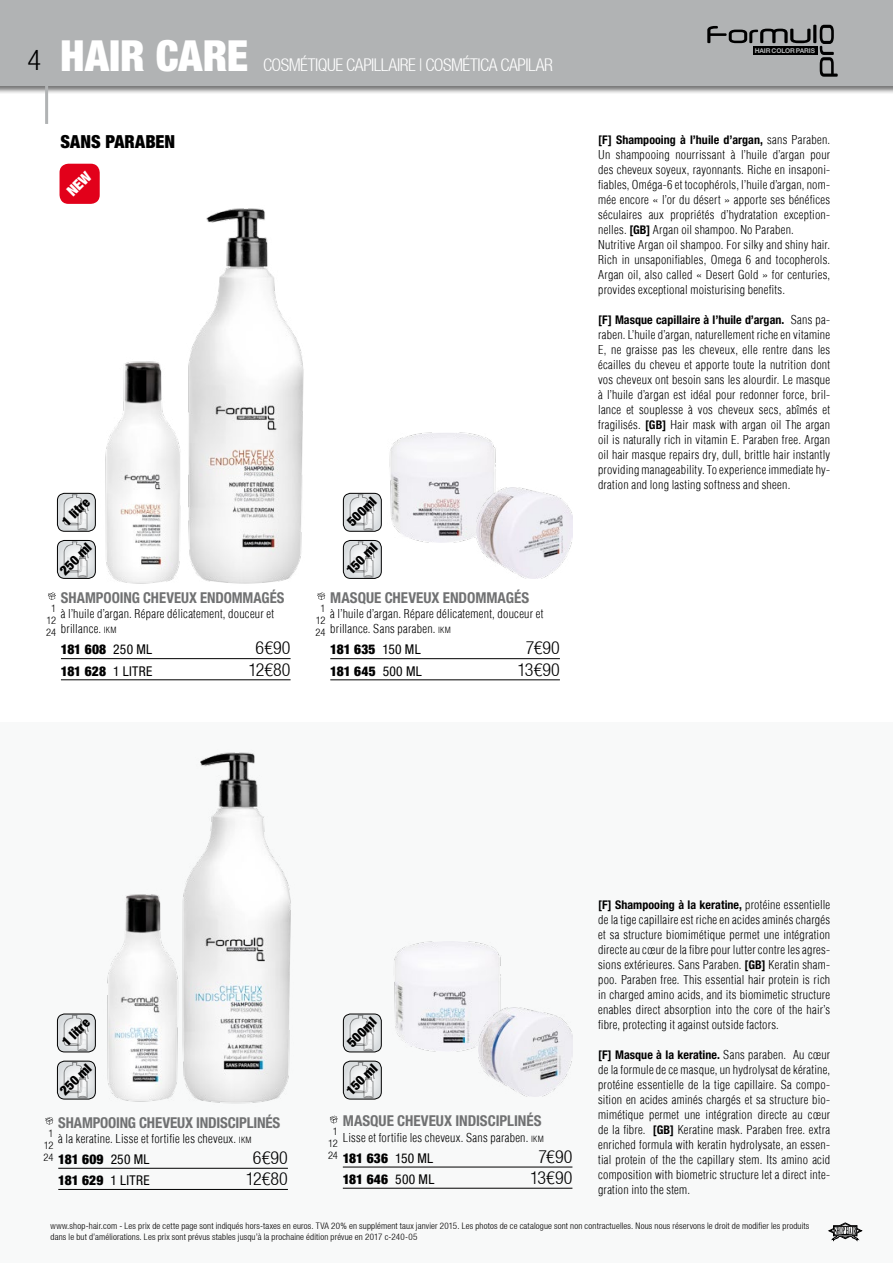
<style>
.page{position:relative;width:893px;height:1263px;background:#fff}
.page>*{position:absolute;margin:0;border:0;box-sizing:border-box;transform-origin:0 0}
.t1{font:900 condensed 42.9px "Helvetica Neue LT Std";color:#fff}
.t2{font:300 condensed 18px "Helvetica Neue LT";letter-spacing:.005em;color:#000}
.t3{font:900 condensed 18px "Helvetica Neue LT Std";letter-spacing:.005em;color:#000}
.t4{font:300 condensed 17.55px "Helvetica Neue LT";letter-spacing:-.025em;color:#fff}
.t5{font:700 condensed 15px "Helvetica Neue LT Std";letter-spacing:-.005em;color:#707172}
.t6{font:900 condensed 13.5px "Helvetica Neue LT Std";color:#000}
.t7{font:900 condensed 13.35px "Helvetica Neue LT Std";color:#000}
.t8{font:300 condensed 12px/15px "Helvetica LT";letter-spacing:.02em;color:#000}
.t9{font:700 condensed 12px "Helvetica Neue LT Std";letter-spacing:.005em;color:#000}
.t10{font:300 condensed 10.5px/12px "Helvetica Neue LT";letter-spacing:-.025em;color:#000;text-align:center}
.t11{font:300 condensed 9px/11.2px "Helvetica Neue LT";letter-spacing:.02em;color:#000}
.t12{font:700 6.6px "Helvetica Neue LT Std";letter-spacing:-.02em;color:#fff}
.s1{font-family:"Helvetica Neue LT";font-weight:300;font-size:28.5px;color:#000}
.s2{font-size:8.4px}
.s3{font-weight:400}
.s4{font-family:"Helvetica LT";font-weight:300}
.s5{font-family:"Helvetica Neue LT Std";font-weight:700}
</style>
<div class="page">
<div style="left:0;top:0;width:893px;height:94px;background:#000;opacity:.54"></div>
<div style="left:0;top:0;width:893px;height:86px;background:#b1b3b4"></div>
<hr style="left:45px;top:77px;width:3px;height:47px;background:#b1b3b4">
<svg style="left:707px;top:25px;width:131px;height:52px"></svg>
<div style="left:753px;top:47px;width:64px;height:8px;background:#000"></div>
<div style="left:0;top:723px;width:893px;height:540px;background:#f8f9f9"></div>
<img style="left:95px;top:200px;width:209px;height:384px">
<hr style="left:61px;top:658px;width:230px;height:1px;background:#000">
<hr style="left:61px;top:679px;width:230px;height:1px;background:#000">
<svg style="left:48px;top:592px;width:8px;height:8px"></svg>
<img style="left:394px;top:941px;width:107px;height:111px">
<img style="left:478px;top:1007px;width:94px;height:89px">
<hr style="left:343px;top:1167px;width:229px;height:1px;background:#000">
<hr style="left:343px;top:1188px;width:229px;height:1px;background:#000">
<svg style="left:330px;top:1116px;width:8px;height:7px"></svg>
<img style="left:389px;top:432px;width:107px;height:111px">
<img style="left:476px;top:487px;width:96px;height:91px">
<hr style="left:330px;top:658px;width:230px;height:1px;background:#000">
<hr style="left:330px;top:679px;width:230px;height:1px;background:#000">
<svg style="left:317px;top:592px;width:8px;height:8px"></svg>
<img style="left:107px;top:752px;width:184px;height:352px">
<hr style="left:58px;top:1168px;width:230px;height:1px;background:#000">
<hr style="left:58px;top:1189px;width:230px;height:1px;background:#000">
<svg style="left:45px;top:1117px;width:8px;height:7px"></svg>
<div style="left:57px;top:540px;width:39px;height:39px;border:1px solid #000;border-radius:7px"></div>
<svg style="left:57px;top:540px;width:38px;height:38px"></svg>
<div style="left:57px;top:493px;width:39px;height:39px;border:1px solid #000;border-radius:7px"></div>
<svg style="left:57px;top:493px;width:38px;height:38px"></svg>
<div style="left:343px;top:493px;width:39px;height:39px;border:1px solid #000;border-radius:7px"></div>
<svg style="left:343px;top:493px;width:38px;height:38px"></svg>
<div style="left:343px;top:540px;width:39px;height:39px;border:1px solid #000;border-radius:7px"></div>
<svg style="left:343px;top:540px;width:38px;height:38px"></svg>
<div style="left:57px;top:1061px;width:39px;height:38px;border:1px solid #000;border-radius:7px"></div>
<svg style="left:57px;top:1061px;width:38px;height:38px"></svg>
<div style="left:57px;top:1014px;width:39px;height:38px;border:1px solid #000;border-radius:7px"></div>
<svg style="left:57px;top:1014px;width:38px;height:38px"></svg>
<div style="left:343px;top:1014px;width:39px;height:38px;border:1px solid #000;border-radius:7px"></div>
<svg style="left:343px;top:1014px;width:38px;height:38px"></svg>
<div style="left:343px;top:1061px;width:39px;height:38px;border:1px solid #000;border-radius:7px"></div>
<svg style="left:343px;top:1061px;width:38px;height:38px"></svg>
<div style="left:60px;top:164px;width:40px;height:40px;background:#e2001a;border-radius:9px"></div>
<h1 class="t1" style="left:28px;top:29px;width:222px"><span class="s1">4</span> HAIR CARE</h1>
<h3 class="t4" style="left:263px;top:55px;width:291px">cosmétique capillaire | cosmética capilar</h3>
<h2 class="t3" style="left:61px;top:130px;width:115px">SANS PARABEN</h2>
<p class="t7" style="left:58px;top:517px;width:35px;rotate:-45deg">1 LI TRE</p>
<p class="t7" style="left:343px;top:518px;width:39px;rotate:-45deg">500ML</p>
<p class="t7" style="left:343px;top:566px;width:42px;rotate:-45deg">150 ML</p>
<p class="t7" style="left:56px;top:566px;width:43px;rotate:-45deg">250 ML</p>
<p class="t5" style="left:61px;top:589px;width:224px">SHAMPOOING CHEVEUX ENDOMMAGÉS</p>
<p class="t8" style="left:61px;top:606px;width:215px">à l’huile d’argan. Répare délicatement, douceur et brillance. <span class="s2">IKM</span></p>
<p class="t6" style="left:61px;top:641px;width:93px">181 608 <span class="s3">250 ML</span></p>
<h2 class="t2" style="left:255px;top:638px;width:37px">6€90</h2>
<p class="t6" style="left:61px;top:662px;width:93px">181 628 <span class="s3">1 LITRE</span></p>
<h2 class="t2" style="left:248px;top:659px;width:44px">12€80</h2>
<p class="t10" style="left:46px;top:602px;width:11px">1<br>12<br>24</p>
<p class="t5" style="left:330px;top:589px;width:199px">MASQUE CH EVEUX ENDOMMAGÉS</p>
<p class="t8" style="left:330px;top:606px;width:215px">à l’huile d’argan. Répare délicatement, douceur et brillance. Sans paraben. <span class="s2">IKM</span></p>
<p class="t6" style="left:330px;top:641px;width:92px">181 635 <span class="s3">150 ML</span></p>
<h2 class="t2" style="left:526px;top:638px;width:35px">7€90</h2>
<p class="t6" style="left:330px;top:662px;width:93px">181 645 <span class="s3">500 ML</span></p>
<h2 class="t2" style="left:517px;top:659px;width:44px">13€90</h2>
<p class="t10" style="left:315px;top:602px;width:11px">1<br>12<br>24</p>
<p class="t12" style="left:755px;top:47px;width:62px">HAIR COLOR PARIS</p>
<p class="t9" style="left:598px;top:132px;width:234px">[F] SHAMPOOING À L’HUILE D’ARGAN, <span class="s4">sans Paraben.</span></p>
<p class="t8" style="left:598px;top:147px;width:234px">Un shampooing nourrissant à l’huile d’argan pour des cheveux soyeux, rayonnants. Riche en insaponi&shy;fiables, Oméga-6 et tocophérols, l’huile d’argan, nom&shy;mée encore « l’or du désert » apporte ses bénéfices séculaires aux propriétés d’hydratation exception&shy;nelles. <span class="s5">[GB]</span> Argan oil shampoo. No Paraben.<br>Nutritive Argan oil shampoo. For silky and shiny hair.<br>Rich in unsaponifiables, Omega 6 and tocopherols.<br>Argan oil, also called « Desert Gold » for centuries, provides exceptional moisturising benefits.</p>
<p class="t9" style="left:598px;top:312px;width:234px">[F] MASQUE CAPILLAIRE À L’HUILE D’ARGAN. <span class="s4">Sans pa-</span></p>
<p class="t8" style="left:598px;top:327px;width:234px;text-align:justify">raben. L’huile d’argan, naturellement riche en vitamine E, ne graisse pas les cheveux, elle rentre dans les écailles du cheveu et apporte toute la nutrition dont vos cheveux ont besoin sans les alourdir. Le masque à l’huile d’argan est idéal pour redonner force, bril&shy;lance et souplesse à vos cheveux secs, abîmés et fragilisés. <span class="s5">[GB]</span> Hair mask with argan oil The argan oil is naturally rich in vitamin E. Paraben free. Argan oil hair masque repairs dry, dull, brittle hair instantly providing manageability. To experience immediate hy&shy;dration and long lasting softness and sheen.</p>
<p class="t7" style="left:58px;top:1038px;width:35px;rotate:-45deg">1 LI TRE</p>
<p class="t7" style="left:343px;top:1039px;width:39px;rotate:-45deg">500ML</p>
<p class="t7" style="left:343px;top:1087px;width:42px;rotate:-45deg">150 ML</p>
<p class="t7" style="left:56px;top:1087px;width:43px;rotate:-45deg">250 ML</p>
<p class="t5" style="left:58px;top:1113px;width:222px">SHAMPOOING CHEVEUX INDISCIPLINÉS</p>
<p class="t8" style="left:58px;top:1131px;width:195px">à la keratine. Lisse et fortifie les cheveux. <span class="s2">IKM</span></p>
<p class="t6" style="left:58px;top:1151px;width:93px">181 609 <span class="s3">250 ML</span></p>
<h2 class="t2" style="left:253px;top:1147px;width:37px">6€90</h2>
<p class="t6" style="left:58px;top:1172px;width:93px">181 629 <span class="s3">1 LITRE</span></p>
<h2 class="t2" style="left:246px;top:1168px;width:44px">12€80</h2>
<p class="t10" style="left:43px;top:1127px;width:11px">1<br>12<br>24</p>
<p class="t5" style="left:343px;top:1112px;width:199px">MASQUE CHEVEUX INDISCIPLINÉS</p>
<p class="t8" style="left:343px;top:1130px;width:202px">Lisse et fortifie les cheveux. Sans paraben. <span class="s2">IKM</span></p>
<p class="t6" style="left:343px;top:1150px;width:92px">181 636 <span class="s3">150 ML</span></p>
<h2 class="t2" style="left:538px;top:1146px;width:35px">7€90</h2>
<p class="t6" style="left:343px;top:1171px;width:93px">181 646 <span class="s3">500 ML</span></p>
<h2 class="t2" style="left:530px;top:1167px;width:44px">13€90</h2>
<p class="t10" style="left:328px;top:1125px;width:11px">1<br>12<br>24</p>
<p class="t9" style="left:598px;top:897px;width:234px">[F] SHAMPOOING À LA KERATINE, <span class="s4">protéine essentielle</span></p>
<p class="t8" style="left:598px;top:912px;width:234px;text-align:justify">de la tige capillaire est riche en acides aminés chargés et sa structure biomimétique permet une intégration directe au cœur de la fibre pour lutter contre les agres&shy;sions extérieures. Sans Paraben. <span class="s5">[GB]</span> Keratin sham&shy;poo. Paraben free. This essential hair protein is rich in charged amino acids, and its biomimetic structure enables direct absorption into the core of the hair’s fibre, protecting it against outside factors.</p>
<p class="t9" style="left:598px;top:1047px;width:234px">[F] MASQUE À LA KERATINE. <span class="s4">Sans paraben. Au cœur</span></p>
<p class="t8" style="left:598px;top:1062px;width:234px;text-align:justify">de la formule de ce masque, un hydrolysat de kératine, protéine essentielle de la tige capillaire. Sa compo&shy;sition en acides aminés chargés et sa structure bio&shy;mimétique permet une intégration directe au cœur de la fibre. <span class="s5">[GB]</span> Keratine mask. Paraben free. extra enriched formula with keratin hydrolysate, an essen&shy;tial protein of the the capillary stem. Its amino acid composition with biometric structure let a direct inte&shy;gration into the stem.</p>
<p class="t11" style="left:51px;top:1220px;width:760px">www.shop-hair.com - Les prix de cette page sont indiqués hors-taxes en euros. TVA 20% en supplément taux janvier 2015. Les photos de ce catalogue sont non contractuelles. Nous nous réservons le droit de modifier les produits dans le but d’améliorations. Les prix sont prévus stables jusqu’à la prochaine édition prévue en 2017 c-240-05</p>
</div>
